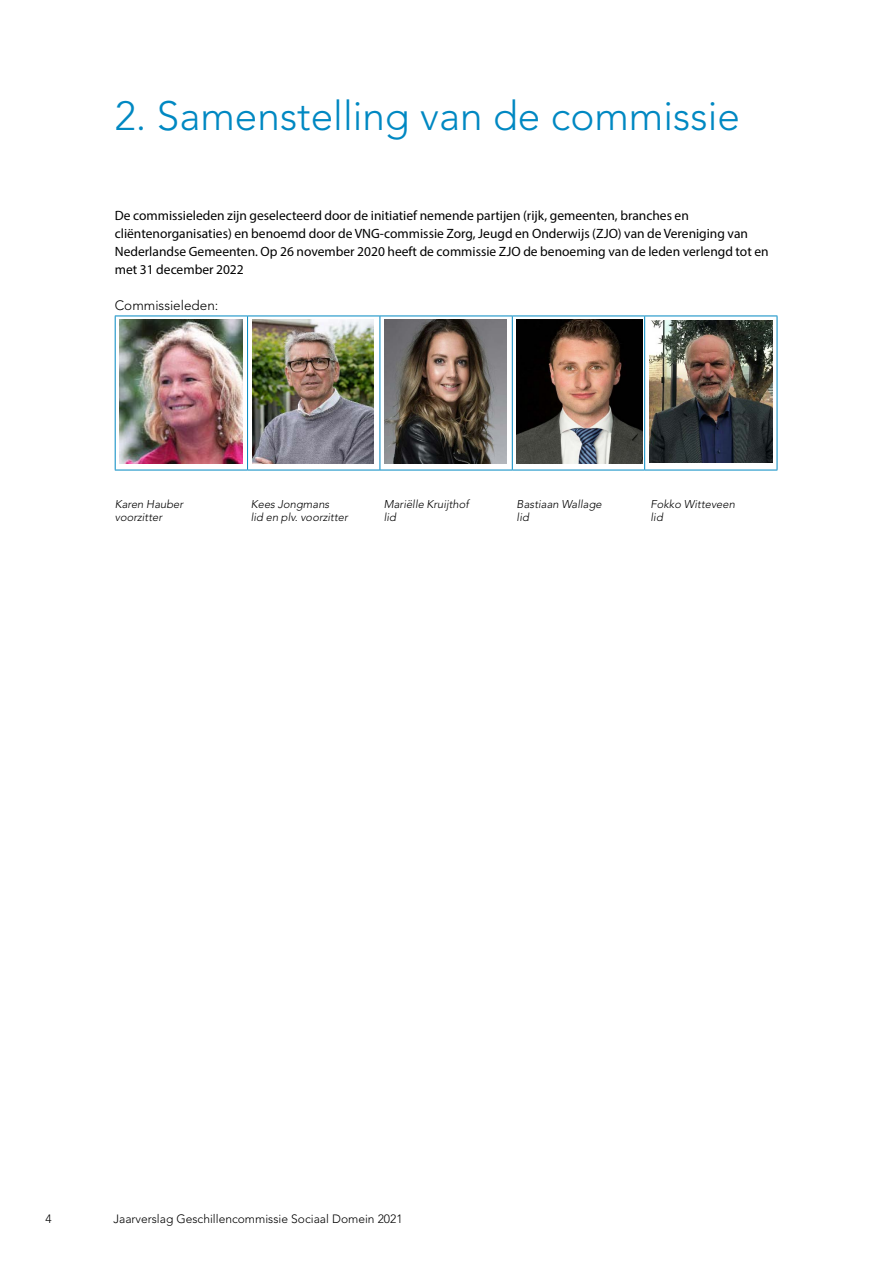
<style>
.page{position:relative;width:893px;height:1263px;background:#fff}
.page>*{position:absolute;margin:0;border:0;box-sizing:border-box;transform-origin:0 0}
.VNG_-_Titel_small{font:300 40.5px "Avenir LT Std";color:#0088c2}
.VNG_-_Inleiding_smal{font:13.5px/18px "Myriad Pro";color:#000}
.VNG_-_Inleiding_smal-2{font:300 13.5px "Avenir LT Std";color:#000}
.t1{font:300 12px "Avenir LT Std";color:#000}
.VNG_-_Fotobijschrift{font:italic 300 11.25px/13.5px "Avenir LT Std";color:#000}
</style>
<div class="page">
<hr style="left:115px;top:316px;width:133px;height:1px;background:#0088c2">
<hr style="left:115px;top:316px;width:1px;height:154px;background:#0088c2">
<hr style="left:248px;top:316px;width:132px;height:1px;background:#0088c2">
<hr style="left:247px;top:316px;width:1px;height:154px;background:#0088c2">
<hr style="left:380px;top:316px;width:132px;height:1px;background:#0088c2">
<hr style="left:380px;top:316px;width:1px;height:154px;background:#0088c2">
<hr style="left:512px;top:316px;width:133px;height:1px;background:#0088c2">
<hr style="left:512px;top:316px;width:1px;height:154px;background:#0088c2">
<hr style="left:645px;top:316px;width:132px;height:1px;background:#0088c2">
<hr style="left:644px;top:316px;width:1px;height:154px;background:#0088c2">
<hr style="left:777px;top:316px;width:1px;height:154px;background:#0088c2">
<hr style="left:115px;top:470px;width:133px;height:1px;background:#0088c2">
<hr style="left:248px;top:470px;width:132px;height:1px;background:#0088c2">
<hr style="left:380px;top:470px;width:132px;height:1px;background:#0088c2">
<hr style="left:512px;top:470px;width:133px;height:1px;background:#0088c2">
<hr style="left:645px;top:470px;width:132px;height:1px;background:#0088c2">
<img style="left:120px;top:320px;width:123px;height:143px">
<img style="left:252px;top:320px;width:122px;height:143px">
<img style="left:385px;top:320px;width:121px;height:143px">
<img style="left:517px;top:320px;width:125px;height:143px">
<img style="left:649px;top:320px;width:123px;height:143px">
<p class="VNG_-_Titel_small" style="left:115px;top:92px;width:627px">2. Samenstelling van de commissie</p>
<p class="VNG_-_Inleiding_smal" style="left:115px;top:206px;width:655px">De commissieleden zijn geselecteerd door de initiatief nemende partijen (rijk, gemeenten, branches en cliëntenorganisaties) en benoemd door de VNG-commissie Zorg, Jeugd en Onderwijs (ZJO) van de Vereniging van Nederlandse Gemeenten. Op 26 november 2020 heeft de commissie ZJO de benoeming van de leden verlengd tot en met 31 december 2022</p>
<p class="VNG_-_Inleiding_smal-2" style="left:115px;top:297px;width:105px">Commissieleden:</p>
<p class="VNG_-_Fotobijschrift" style="left:115px;top:497px;width:70px">Karen Hauber voorzitter</p>
<p class="VNG_-_Fotobijschrift" style="left:251px;top:497px;width:98px">Kees Jongmans<br>lid en plv. voorzitter</p>
<p class="VNG_-_Fotobijschrift" style="left:384px;top:497px;width:87px">Mariëlle Kruijthof lid</p>
<p class="VNG_-_Fotobijschrift" style="left:517px;top:497px;width:87px">Bastiaan Wallage lid</p>
<p class="VNG_-_Fotobijschrift" style="left:651px;top:497px;width:86px">Fokko Witteveen lid</p>
<p class="t1" style="left:45px;top:1211px;width:8px">4</p>
<p class="t1" style="left:113px;top:1211px;width:291px">Jaarverslag Geschillencommissie Sociaal Domein 2021</p>
</div>
